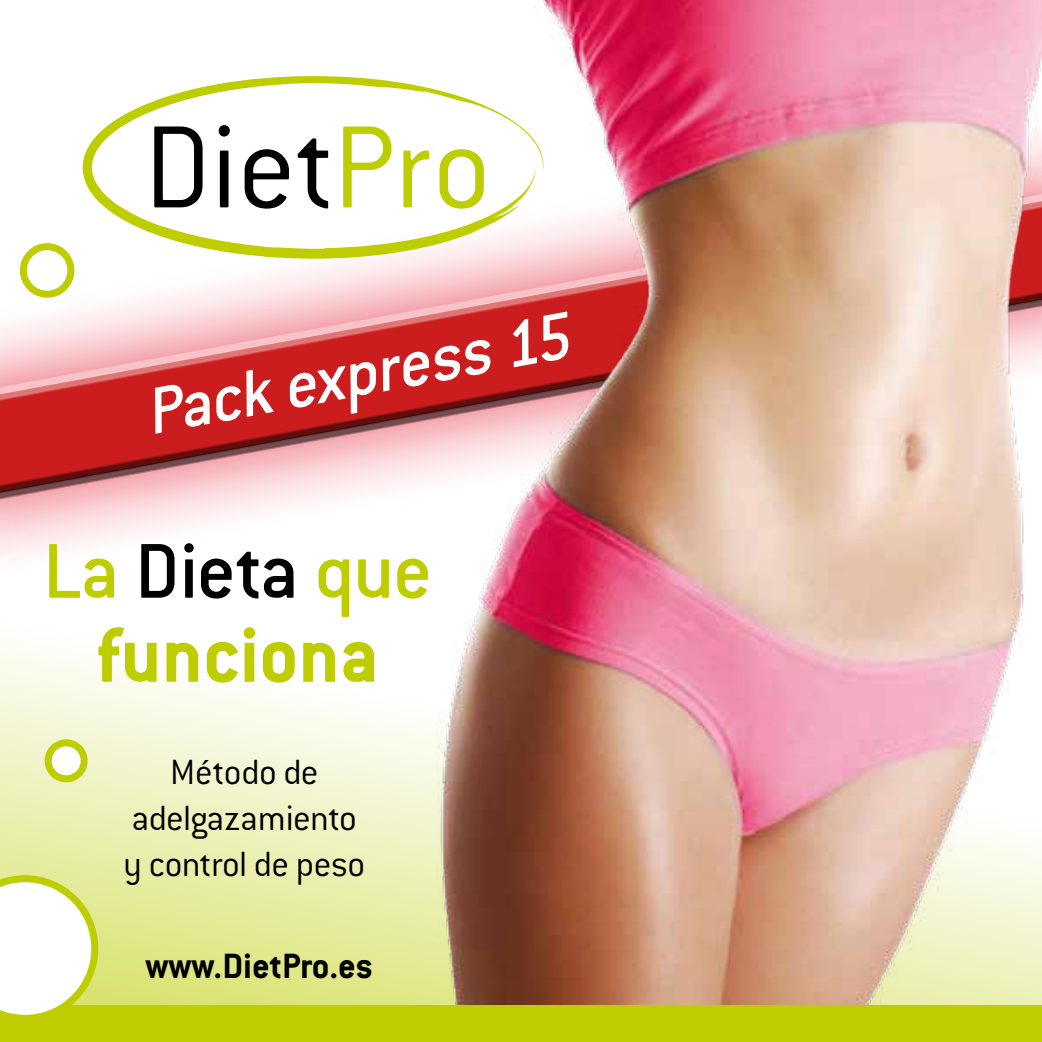
<style>
.page{position:relative;width:1042px;height:1042px;background:#fff}
.page>*{position:absolute;margin:0;border:0;box-sizing:border-box;transform-origin:0 0}
.t1{font:700 85.05px/84px "Conduit ITC";color:#bdcd00;text-align:center}
.t2{font:italic 500 71.75px "Conduit ITC";color:#fff}
.t3{font:300 38.5px/46.2px "Conduit ITC";letter-spacing:-.015em;color:#000;text-align:center}
.t4{font:700 38.5px "Conduit ITC";color:#000}
.s1{font-weight:500}
.s2{font-weight:500;color:#000}
</style>
<div class="page">
<svg style="left:0;top:646px;width:424px;height:359px"></svg>
<svg style="left:0;top:500px;width:322px;height:57px"></svg>
<svg style="left:0;top:243px;width:424px;height:257px"></svg>
<svg style="left:82px;top:76px;width:342px;height:183px"></svg>
<img style="left:424px;top:0;width:618px;height:1005px">
<div style="left:0;top:1005px;width:1042px;height:37px;background:#bdcd00"></div>
<svg style="left:0;top:875px;width:98px;height:140px"></svg>
<svg style="left:48px;top:743px;width:36px;height:36px"></svg>
<div style="left:45px;top:739px;width:43px;height:43px;border:7px solid #bdcd00;border-radius:50%"></div>
<div style="left:23px;top:247px;width:48px;height:47px;background:#fff;border-radius:50%"></div>
<div style="left:20px;top:243px;width:54px;height:55px;border:7px solid #bdcd00;border-radius:50%"></div>
<h2 class="t2" style="left:139px;top:371px;width:431px;rotate:-10deg">Pack express 15</h2>
<h1 class="t1" style="left:43px;top:527px;width:391px"><span class="s1">La</span> <span class="s2">Dieta</span> <span class="s1">que </span>funciona</h1>
<p class="t3" style="left:124px;top:748px;width:243px">Método de adelgazamiento y control de peso</p>
<p class="t4" style="left:145px;top:943px;width:229px">www.DietPro.es</p>
</div>
